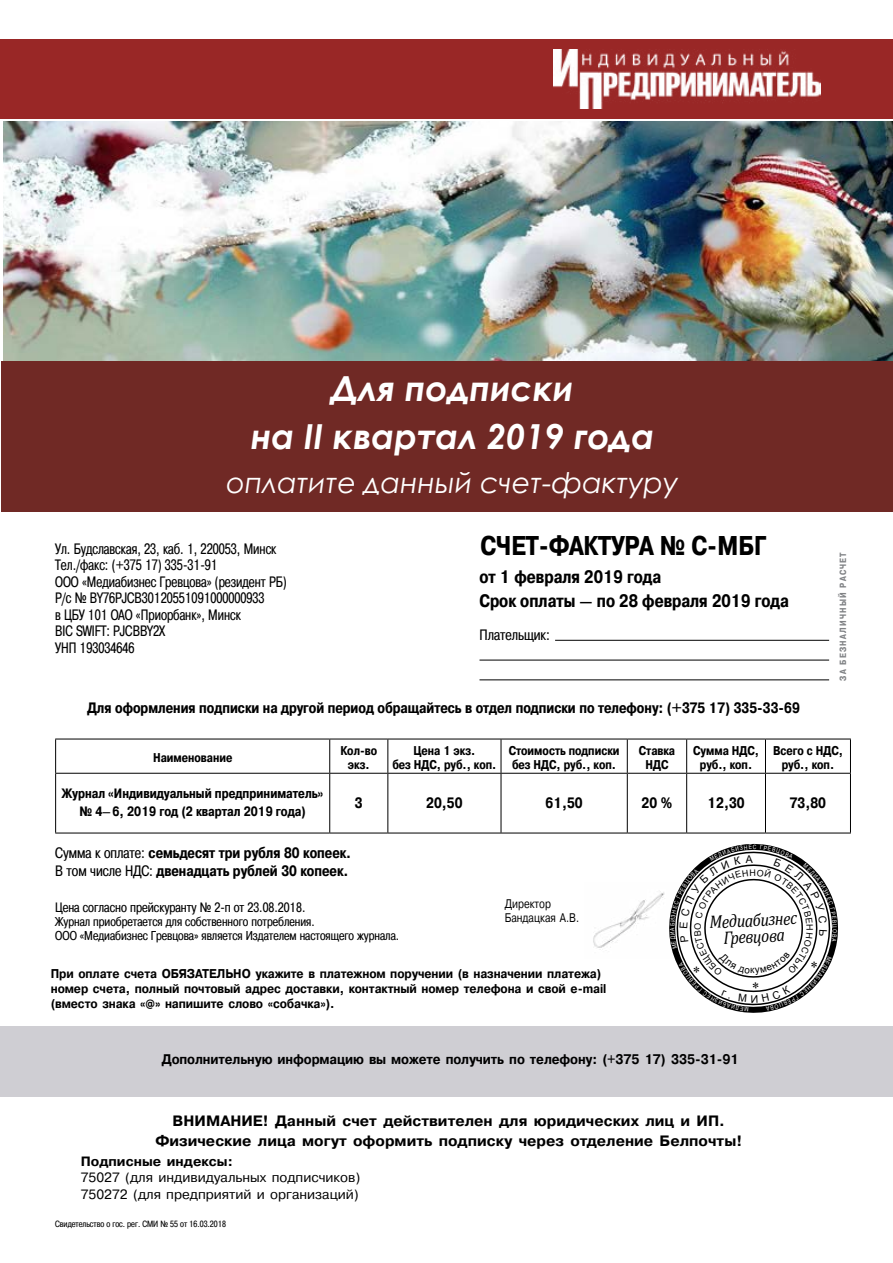
<style>
.page{position:relative;width:893px;height:1263px;background:#fff}
.page>*{position:absolute;margin:0;border:0;box-sizing:border-box;transform-origin:0 0}
.t1{font:italic 700 34.5px/48px "Century Gothic";color:#fff;text-align:center}
.t2{font:italic 28.5px "Century Gothic";color:#fff}
.t3{font:700 27px "Pragmatica Cond C";color:#000}
.t4{font:700 18px/24px "Pragmatica Cond C";color:#000}
.t5{font:italic 18px/16.6px "Cambria";color:#000;text-align:center;scale:.89 1}
.t6{font:700 15px/18px "Pragmatica Cond C";color:#000}
.t7{font:15px/16.5px "Pragmatica Cond C";color:#000;scale:.93 1}
.t8{font:700 15px/19.5px "Pragmatica";color:#000;text-align:center}
.t9{font:15px "Pragmatica Cond C";color:#000}
.t10{font:15px "Times New Roman";color:#000}
.t11{font:700 13.95px "Pragmatica";letter-spacing:-.01em;color:#000;scale:.9 1}
.t12{font:13.5px/16.2px "Pragmatica";color:#000}
.t13{font:700 13.5px/17.4px "Pragmatica Cond C";color:#000;text-align:center}
.t14{font:13.5px "Pragmatica Cond C";color:#000}
.t15{font:700 13.5px "Pragmatica";color:#000}
.t16{font:700 12.75px/15px "Pragmatica";letter-spacing:-.01em;color:#000;scale:.9 1}
.t17{font:12.75px/14.2px "Pragmatica Cond C";color:#000}
.t18{font:700 12.6px/14.2px "Pragmatica Cond C";color:#000;text-align:center}
.t19{font:12.45px/14.1px "Pragmatica";color:#000;scale:.8 1}
.t20{font:9px "Pragmatica Cond C";color:#000}
.t21{font:700 9px "Pragmatica Cond C";letter-spacing:.14em;color:#808285}
.s1{font-weight:400}
</style>
<div class="page">
<img style="left:4px;top:121px;width:889px;height:240px">
<hr style="left:555px;top:640px;width:274px;height:1px;background:#000">
<hr style="left:479px;top:660px;width:350px;height:1px;background:#000">
<hr style="left:479px;top:679px;width:350px;height:1px;background:#000">
<hr style="left:55px;top:739px;width:275px;height:1px;background:#000">
<hr style="left:55px;top:739px;width:1px;height:34px;background:#000">
<hr style="left:330px;top:739px;width:58px;height:1px;background:#000">
<hr style="left:329px;top:739px;width:1px;height:34px;background:#000">
<hr style="left:388px;top:739px;width:113px;height:1px;background:#000">
<hr style="left:387px;top:739px;width:1px;height:34px;background:#000">
<hr style="left:501px;top:739px;width:126px;height:1px;background:#000">
<hr style="left:501px;top:739px;width:1px;height:34px;background:#000">
<hr style="left:627px;top:739px;width:60px;height:1px;background:#000">
<hr style="left:627px;top:739px;width:1px;height:34px;background:#000">
<hr style="left:687px;top:739px;width:78px;height:1px;background:#000">
<hr style="left:686px;top:739px;width:1px;height:34px;background:#000">
<hr style="left:765px;top:739px;width:86px;height:1px;background:#000">
<hr style="left:765px;top:739px;width:1px;height:34px;background:#000">
<hr style="left:850px;top:739px;width:1px;height:34px;background:#000">
<hr style="left:55px;top:773px;width:275px;height:1px;background:#000">
<hr style="left:55px;top:774px;width:1px;height:59px;background:#000">
<hr style="left:330px;top:773px;width:58px;height:1px;background:#000">
<hr style="left:329px;top:774px;width:1px;height:59px;background:#000">
<hr style="left:388px;top:773px;width:113px;height:1px;background:#000">
<hr style="left:387px;top:774px;width:1px;height:59px;background:#000">
<hr style="left:501px;top:773px;width:126px;height:1px;background:#000">
<hr style="left:501px;top:774px;width:1px;height:59px;background:#000">
<hr style="left:627px;top:773px;width:60px;height:1px;background:#000">
<hr style="left:627px;top:774px;width:1px;height:59px;background:#000">
<hr style="left:687px;top:773px;width:78px;height:1px;background:#000">
<hr style="left:686px;top:774px;width:1px;height:59px;background:#000">
<hr style="left:765px;top:773px;width:86px;height:1px;background:#000">
<hr style="left:765px;top:774px;width:1px;height:59px;background:#000">
<hr style="left:850px;top:774px;width:1px;height:59px;background:#000">
<hr style="left:55px;top:833px;width:275px;height:1px;background:#000">
<hr style="left:330px;top:833px;width:58px;height:1px;background:#000">
<hr style="left:388px;top:833px;width:113px;height:1px;background:#000">
<hr style="left:501px;top:833px;width:126px;height:1px;background:#000">
<hr style="left:627px;top:833px;width:60px;height:1px;background:#000">
<hr style="left:687px;top:833px;width:78px;height:1px;background:#000">
<hr style="left:765px;top:833px;width:86px;height:1px;background:#000">
<img style="left:593px;top:895px;width:66px;height:53px">
<div style="left:0;top:1026px;width:893px;height:70px;background:#cfced3"></div>
<div style="left:0;top:39px;width:893px;height:80px;background:#992726"></div>
<img style="left:554px;top:50px;width:267px;height:59px">
<div style="left:1px;top:361px;width:892px;height:151px;background:#702925"></div>
<svg style="left:659px;top:843px;width:180px;height:170px"></svg>
<h1 class="t1" style="left:251px;top:363px;width:405px">Для подписки<br>на II квартал 2019 года</h1>
<h2 class="t2" style="left:227px;top:463px;width:453px">оплатите данный счет-фактуру</h2>
<p class="t7" style="left:55px;top:540px;width:250px">Ул. Будславская, 23, каб. 1, 220053, Минск<br>Тел./факс: (+375 17) 335-31-91<br>ООО «Медиабизнес Гревцова» (резидент РБ)<br>Р/с № BY76PJCB30120551091000000933<br>в ЦБУ 101 ОАО «Приорбанк», Минск<br>BIC SWIFT: PJCBBY2X<br>УНП 193034646</p>
<h3 class="t3" style="left:480px;top:530px;width:287px">СЧЕТ-ФАКТУРА № C-МБГ</h3>
<p class="t4" style="left:479px;top:565px;width:311px">от 1 февраля 2019 года<br>Срок оплаты — по 28 февраля 2019 года</p>
<p class="t9" style="left:479px;top:626px;width:72px">Плательщик:</p>
<p class="t6" style="left:88px;top:699px;width:714px">Для оформления подписки на другой период обращайтесь в отдел подписки по телефону: (+375 17) 335-33-69</p>
<p class="t21" style="left:838px;top:681px;width:130px;rotate:-90deg">ЗА БЕЗНАЛИЧНЫЙ РАСЧЕТ</p>
<p class="t18" style="left:153px;top:750px;width:81px">Наименование</p>
<p class="t18" style="left:340px;top:743px;width:38px">Кол-во экз.</p>
<p class="t18" style="left:392px;top:743px;width:106px">Цена 1 экз.<br>без НДС, руб., коп.</p>
<p class="t18" style="left:509px;top:743px;width:112px;text-align:left">Стоимость подписки без НДС, руб., коп.</p>
<p class="t18" style="left:639px;top:743px;width:38px">Ставка<br>НДС</p>
<p class="t18" style="left:693px;top:743px;width:67px">Сумма НДС, руб., коп.</p>
<p class="t18" style="left:773px;top:743px;width:71px">Всего с НДС, руб., коп.</p>
<p class="t13" style="left:62px;top:785px;width:263px">Журнал «Индивидуальный предприниматель» № 4– 6, 2019 год (2 квартал 2019 года)</p>
<p class="t6" style="left:355px;top:794px;width:9px">3</p>
<p class="t6" style="left:426px;top:794px;width:38px">20,50</p>
<p class="t6" style="left:546px;top:794px;width:39px">61,50</p>
<p class="t6" style="left:642px;top:794px;width:32px">20 %</p>
<p class="t6" style="left:707px;top:794px;width:39px">12,30</p>
<p class="t6" style="left:790px;top:794px;width:38px">73,80</p>
<p class="t6" style="left:55px;top:844px;width:298px"><span class="s1">Сумма к оплате:</span> семьдесят три рубля 80 копеек.<br><span class="s1">В том числе НДС:</span> двенадцать рублей 30 копеек.</p>
<p class="t14" style="left:55px;top:899px;width:252px">Цена согласно прейскуранту № 2-п от 23.08.2018.</p>
<p class="t17" style="left:55px;top:914px;width:345px">Журнал приобретается для собственного потребления.<br>ООО «Медиабизнес Гревцова» является Издателем настоящего журнала.</p>
<p class="t19" style="left:505px;top:897px;width:95px">Директор<br>Бандацкая А.В.</p>
<p class="t5" style="left:709px;top:913px;width:100px;rotate:-3deg">Медиабизнес<br>Гревцова</p>
<p class="t16" style="left:51px;top:967px;width:619px">При оплате счета ОБЯЗАТЕЛЬНО укажите в платежном поручении (в назначении платежа) номер счета, полный почтовый адрес доставки, контактный номер телефона и свой e-mail (вместо знака «@» напишите слово «собачка»).</p>
<p class="t10" style="left:693px;top:961px;width:9px">*</p>
<p class="t11" style="left:162px;top:1052px;width:642px">Дополнительную информацию вы можете получить по телефону: (+375 17) 335-31-91</p>
<p class="t8" style="left:155px;top:1111px;width:588px">ВНИМАНИЕ! Данный счет действителен для юридических лиц и ИП.<br>Физические лица могут оформить подписку через отделение Белпочты!</p>
<p class="t15" style="left:81px;top:1154px;width:154px">Подписные индексы:</p>
<p class="t12" style="left:81px;top:1170px;width:281px">75027 (для индивидуальных подписчиков)<br>750272 (для предприятий и организаций)</p>
<p class="t20" style="left:55px;top:1219px;width:172px">Свидетельство о гос. рег. СМИ № 55 от 16.03.2018</p>
<p class="t10" style="left:810px;top:957px;width:9px">*</p>
</div>
